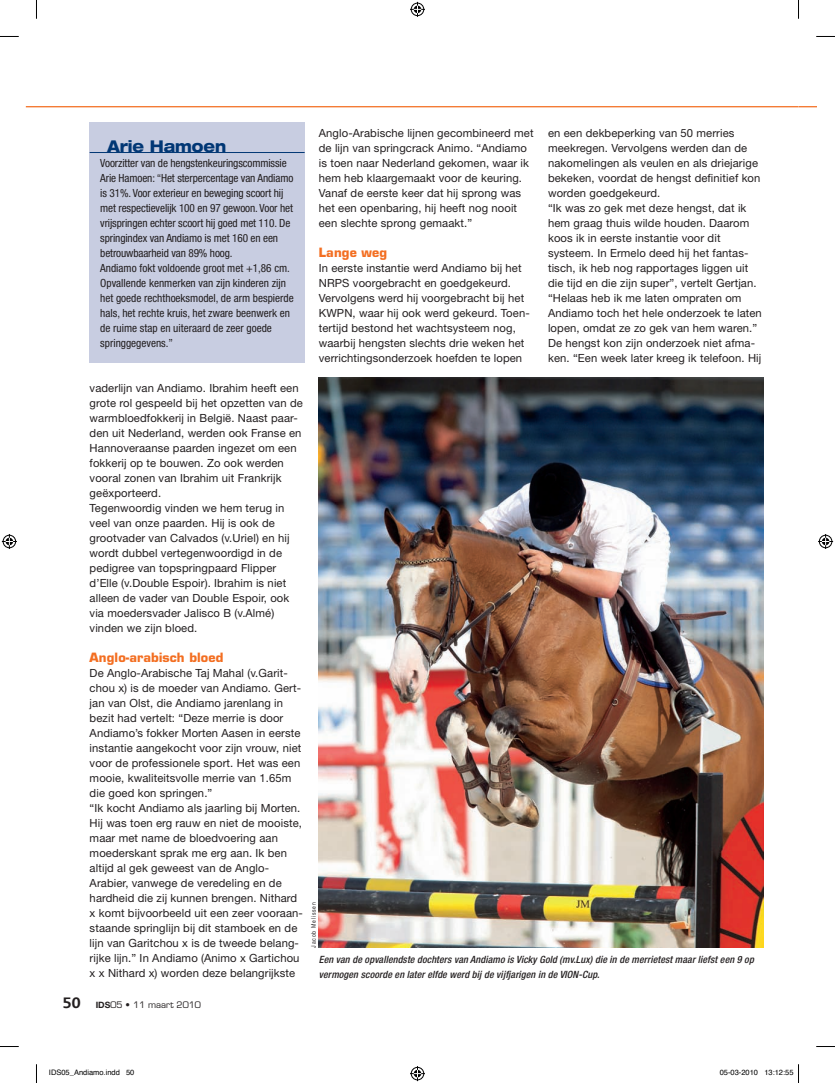
<style>
.page{position:relative;width:835px;height:1083px;background:#fff}
.page>*{position:absolute;margin:0;border:0;box-sizing:border-box;transform-origin:0 0}
.t1{font:800 expanded 16.25px "Helvetica Neue LT Std";letter-spacing:-.005em;color:#013775;scale:.88 1}
.t2{font:800 15px "Caecilia LT Std";color:#231f20}
.t3{font:700 12.5px "Eurostile LT Std";letter-spacing:.01em;color:#f36e21}
.t4{font:11.25px/15px "Helvetica Neue LT Std";letter-spacing:.01em;color:#231f20}
.t5{font:condensed 11.25px/15px "Helvetica Neue LT Std";letter-spacing:-.01em;color:#231f20}
.t6{font:italic 500 condensed 10px/15px "Helvetica Neue LT Std";letter-spacing:.01em;color:#231f20}
.t7{font:8.75px "Eurostile LT Std";color:#231f20}
.t8{font:7.5px "Helvetica";color:#000}
.t9{font:6.25px "Helvetica Neue LT Std";letter-spacing:.16em;color:#231f20;scale:.8 1}
.s1{font-family:"Helvetica Neue LT Std";font-weight:700}
</style>
<div class="page">
<div style="left:90px;top:122px;width:215px;height:240px;background:#c8cde1"></div>
<hr style="left:90px;top:152px;width:215px;height:1px;background:#013775">
<img style="left:319px;top:377px;width:444px;height:570px">
<hr style="left:26px;top:106px;width:772px;height:1px;background:#f36e21">
<svg style="left:798px;top:106px;width:18px;height:1px"></svg>
<svg style="left:0;top:36px;width:19px;height:1px"></svg>
<svg style="left:816px;top:36px;width:19px;height:1px"></svg>
<svg style="left:0;top:1046px;width:19px;height:1px"></svg>
<svg style="left:816px;top:1046px;width:19px;height:1px"></svg>
<svg style="left:36px;top:0;width:1px;height:19px"></svg>
<svg style="left:36px;top:1064px;width:1px;height:19px"></svg>
<svg style="left:798px;top:0;width:1px;height:19px"></svg>
<svg style="left:410px;top:2px;width:15px;height:15px"></svg>
<svg style="left:410px;top:1066px;width:15px;height:15px"></svg>
<svg style="left:2px;top:534px;width:15px;height:15px"></svg>
<svg style="left:818px;top:534px;width:15px;height:15px"></svg>
<svg style="left:798px;top:1064px;width:1px;height:19px"></svg>
<p class="t1" style="left:107px;top:136px;width:137px">Arie Hamoen</p>
<p class="t5" style="left:100px;top:156px;width:195px">Voorzitter van de hengstenkeuringscommissie Arie Hamoen: “Het sterpercentage van Andiamo is 31%. Voor exterieur en beweging scoort hij met respectievelijk 100 en 97 gewoon. Voor het vrijspringen echter scoort hij goed met 110. De springindex van Andiamo is met 160 en een betrouwbaarheid van 89% hoog.<br>Andiamo fokt voldoende groot met +1,86 cm.<br>Opvallende kenmerken van zijn kinderen zijn het goede rechthoeksmodel, de arm bespierde hals, het rechte kruis, het zware beenwerk en de ruime stap en uiteraard de zeer goede springgegevens.”</p>
<p class="t4" style="left:90px;top:381px;width:215px">vaderlijn van Andiamo. Ibrahim heeft een grote rol gespeeld bij het opzetten van de warmbloedfokkerij in België. Naast paar&shy;den uit Nederland, werden ook Franse en Hannoveraanse paarden ingezet om een fokkerij op te bouwen. Zo ook werden vooral zonen van Ibrahim uit Frankrijk geëxporteerd.<br>Tegenwoordig vinden we hem terug in veel van onze paarden. Hij is ook de grootvader van Calvados (v.Uriel) en hij wordt dubbel vertegenwoordigd in de pedigree van topspringpaard Flipper d’Elle (v.Double Espoir). Ibrahim is niet alleen de vader van Double Espoir, ook via moedersvader Jalisco B (v.Almé) vinden we zijn bloed.</p>
<p class="t3" style="left:90px;top:650px;width:135px">Anglo-arabisch bloed</p>
<p class="t4" style="left:90px;top:666px;width:215px">De Anglo-Arabische Taj Mahal (v.Garit&shy;chou x) is de moeder van Andiamo. Gert&shy;jan van Olst, die Andiamo jarenlang in bezit had vertelt: “Deze merrie is door Andiamo’s fokker Morten Aasen in eerste instantie aangekocht voor zijn vrouw, niet voor de professionele sport. Het was een mooie, kwaliteitsvolle merrie van 1.65m die goed kon springen.”<br>“Ik kocht Andiamo als jaarling bij Morten.<br>Hij was toen erg rauw en niet de mooiste, maar met name de bloedvoering aan moederskant sprak me erg aan. Ik ben altijd al gek geweest van de Anglo-Arabier, vanwege de veredeling en de hardheid die zij kunnen brengen. Nithard x komt bijvoorbeeld uit een zeer vooraan&shy;staande springlijn bij dit stamboek en de lijn van Garitchou x is de tweede belang&shy;rijke lijn.” In Andiamo (Animo x Gartichou x x Nithard x) worden deze belangrijkste</p>
<p class="t2" style="left:63px;top:993px;width:19px">50</p>
<p class="t7" style="left:96px;top:999px;width:107px"><span class="s1">IDS</span>05 • 11 maart 2010</p>
<p class="t4" style="left:319px;top:126px;width:216px">Anglo-Arabische lijnen gecombineerd met de lijn van springcrack Animo. “Andiamo is toen naar Nederland gekomen, waar ik hem heb klaargemaakt voor de keuring.<br>Vanaf de eerste keer dat hij sprong was het een openbaring, hij heeft nog nooit een slechte sprong gemaakt.”</p>
<p class="t3" style="left:319px;top:245px;width:70px">Lange weg</p>
<p class="t4" style="left:319px;top:261px;width:212px">In eerste instantie werd Andiamo bij het NRPS voorgebracht en goedgekeurd.<br>Vervolgens werd hij voorgebracht bij het KWPN, waar hij ook werd gekeurd. Toen&shy;tertijd bestond het wachtsysteem nog, waarbij hengsten slechts drie weken het verrichtingsonderzoek hoefden te lopen</p>
<p class="t4" style="left:548px;top:126px;width:215px">en een dekbeperking van 50 merries meekregen. Vervolgens werden dan de nakomelingen als veulen en als driejarige bekeken, voordat de hengst definitief kon worden goedgekeurd.<br>“Ik was zo gek met deze hengst, dat ik hem graag thuis wilde houden. Daarom koos ik in eerste instantie voor dit systeem. In Ermelo deed hij het fantas&shy;tisch, ik heb nog rapportages liggen uit die tijd en die zijn super”, vertelt Gertjan. “Helaas heb ik me laten ompraten om Andiamo toch het hele onderzoek te laten lopen, omdat ze zo gek van hem waren.” De hengst kon zijn onderzoek niet afma&shy;ken. “Een week later kreeg ik telefoon. Hij</p>
<p class="t9" style="left:310px;top:948px;width:58px;rotate:-90deg">Jacob Melissen</p>
<p class="t6" style="left:319px;top:951px;width:436px">Een van de opvallendste dochters van Andiamo is Vicky Gold (mv.Lux) die in de merrietest maar liefst een 9 op vermogen scoorde en later elfde werd bij de vijfjarigen in de VION-Cup.</p>
<p class="t8" style="left:49px;top:1066px;width:87px">IDS05_Andiamo.indd 50</p>
<p class="t8" style="left:720px;top:1066px;width:75px">05-03-2010 13:12:55</p>
</div>
